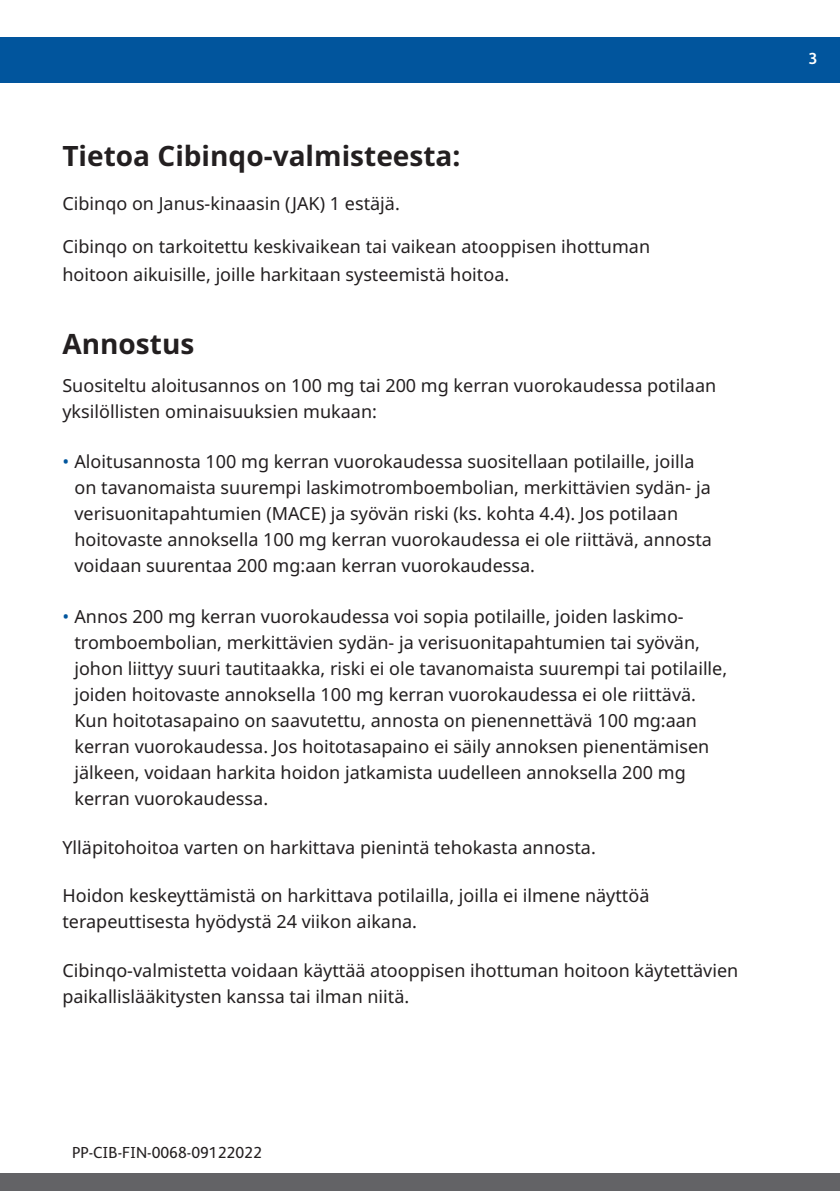
<style>
.page{position:relative;width:840px;height:1191px;background:#fff}
.page>*{position:absolute;margin:0;border:0;box-sizing:border-box;transform-origin:0 0}
.t1{font:700 28px "Noto Sans";color:#231f20}
.t2{font:18px/26px "Noto Sans";color:#231f20}
.Headline{font:16px "FS Albert";color:#231f20}
.Subhead_1{font:700 16px "FS Albert";color:#fff}
.s1{color:#01559d}
</style>
<div class="page">
<div style="left:0;top:37px;width:839px;height:46px;background:#01559d"></div>
<div style="left:0;top:1174px;width:839px;height:17px;background:#636366"></div>
<p class="t1" style="left:62px;top:136px;width:399px">Tietoa Cibinqo-valmisteesta:</p>
<p class="t2" style="left:62px;top:190px;width:339px">Cibinqo on Janus-kinaasin (JAK) 1 estäjä.</p>
<p class="t2" style="left:62px;top:233px;width:589px;line-height:28px">Cibinqo on tarkoitettu keskivaikean tai vaikean atooppisen ihottuman hoitoon aikuisille, joille harkitaan systeemistä hoitoa.</p>
<p class="t1" style="left:62px;top:324px;width:133px">Annostus</p>
<p class="t2" style="left:62px;top:372px;width:655px">Suositeltu aloitusannos on 100 mg tai 200 mg kerran vuorokaudessa potilaan yksilöllisten ominaisuuksien mukaan:</p>
<p class="t2" style="left:74px;top:449px;width:638px;text-indent:-12px"><span class="s1">•</span> Aloitusannosta 100 mg kerran vuorokaudessa suositellaan potilaille, joilla on tavanomaista suurempi laskimotromboembolian, merkittävien sydän- ja verisuonitapahtumien (MACE) ja syövän riski (ks. kohta 4.4). Jos potilaan hoitovaste annoksella 100 mg kerran vuorokaudessa ei ole riittävä, annosta voidaan suurentaa 200 mg:aan kerran vuorokaudessa.</p>
<p class="t2" style="left:74px;top:604px;width:654px;text-indent:-12px"><span class="s1">•</span> Annos 200 mg kerran vuorokaudessa voi sopia potilaille, joiden laskimo&shy;tromboembolian, merkittävien sydän- ja verisuonitapahtumien tai syövän, johon liittyy suuri tautitaakka, riski ei ole tavanomaista suurempi tai potilaille, joiden hoitovaste annoksella 100 mg kerran vuorokaudessa ei ole riittävä.<br>Kun hoitotasapaino on saavutettu, annosta on pienennettävä 100 mg:aan kerran vuorokaudessa. Jos hoitotasapaino ei säily annoksen pienentämisen jälkeen, voidaan harkita hoidon jatkamista uudelleen annoksella 200 mg kerran vuorokaudessa.</p>
<p class="t2" style="left:62px;top:834px;width:534px">Ylläpitohoitoa varten on harkittava pienintä tehokasta annosta.</p>
<p class="t2" style="left:62px;top:883px;width:588px">Hoidon keskeyttämistä on harkittava potilailla, joilla ei ilmene näyttöä terapeuttisesta hyödystä 24 viikon aikana.</p>
<p class="t2" style="left:62px;top:958px;width:677px">Cibinqo-valmistetta voidaan käyttää atooppisen ihottuman hoitoon käytettävien paikallislääkitysten kanssa tai ilman niitä.</p>
<p class="Headline" style="left:72px;top:1143px;width:191px">PP-CIB-FIN-0068-09122022</p>
<p class="Subhead_1" style="left:808px;top:49px;width:10px">3</p>
</div>
